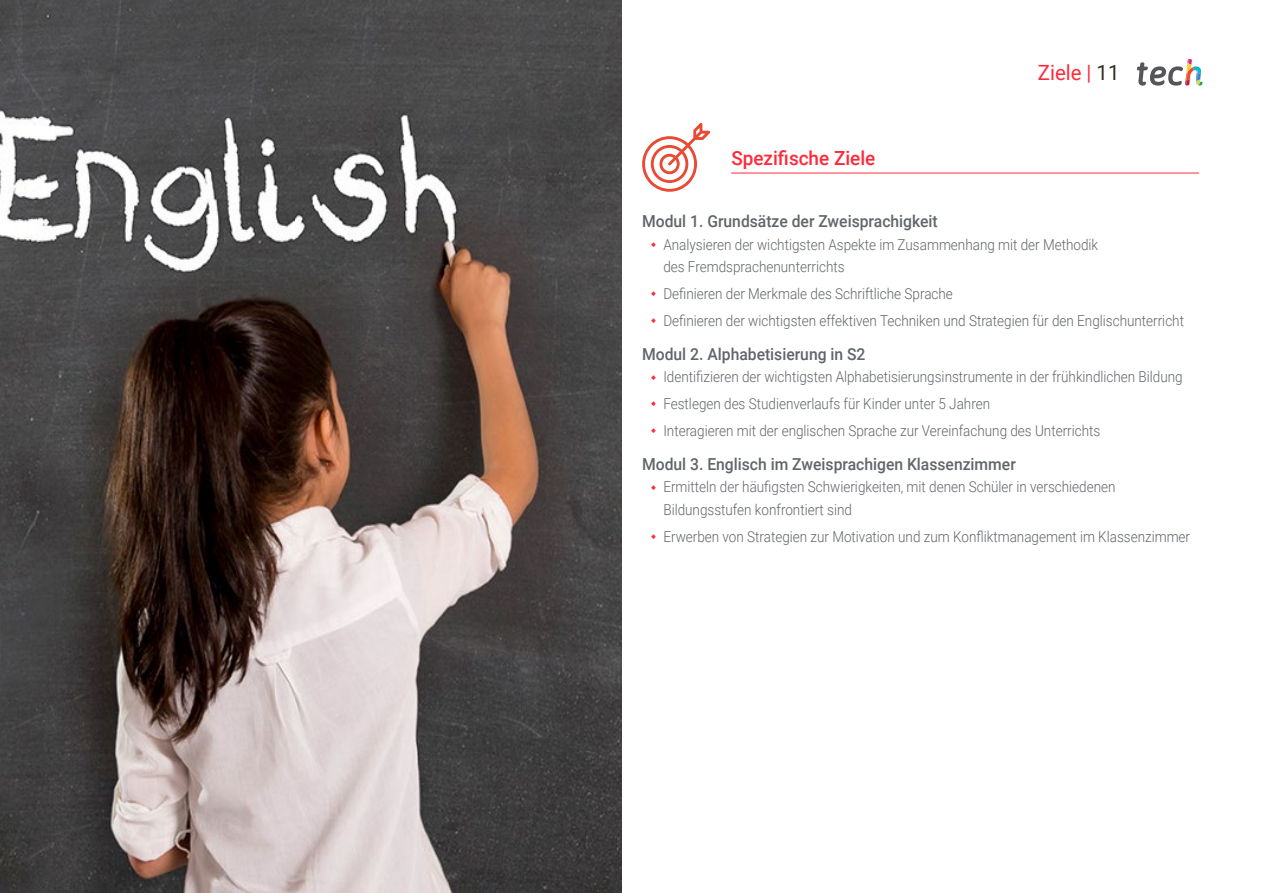
<style>
.page{position:relative;width:1263px;height:893px;background:#fff}
.page>*{position:absolute;margin:0;border:0;box-sizing:border-box;transform-origin:0 0}
.t1{font:21px "Roboto";color:#ff293a}
.t2{font:500 19.5px "Roboto";color:#ff293a}
.t3{font:500 16.5px "Roboto";color:#61646a;scale:.95 1}
.t4{font:300 15px/26.7px "Roboto";color:#61646a;scale:.9 1}
.s1{color:#fc2a3b}
.s2{color:#312e20}
</style>
<div class="page">
<svg style="left:1137px;top:59px;width:65px;height:27px"></svg>
<hr style="left:731px;top:173px;width:468px;height:1px;background:#ff293a">
<svg style="left:642px;top:123px;width:68px;height:69px"></svg>
<img style="left:0;top:0;width:622px;height:893px">
<h2 class="t2" style="left:731px;top:144px;width:145px">Spezifische Ziele</h2>
<h1 class="t1" style="left:1038px;top:57px;width:83px">Ziele <span class="s1">|</span> <span class="s2">11</span></h1>
<p class="t3" style="left:642px;top:210px;width:313px">Modul 1. Grundsätze der Zweisprachigkeit</p>
<p class="t4" style="left:663px;top:233px;width:485px;line-height:22.5px">Analysieren der wichtigsten Aspekte im Zusammenhang mit der Methodik des Fremdsprachenunterrichts</p>
<p class="t4" style="left:663px;top:280px;width:580px">Definieren der Merkmale des Schriftliche Sprache<br>Definieren der wichtigsten effektiven Techniken und Strategien für den Englischunterricht</p>
<p class="t3" style="left:642px;top:343px;width:237px">Modul 2. Alphabetisierung in S2</p>
<p class="t4" style="left:663px;top:363px;width:579px">Identifizieren der wichtigsten Alphabetisierungsinstrumente in der frühkindlichen Bildung<br>Festlegen des Studienverlaufs für Kinder unter 5 Jahren<br>Interagieren mit der englischen Sprache zur Vereinfachung des Unterrichts</p>
<p class="t3" style="left:642px;top:453px;width:395px">Modul 3. Englisch im Zweisprachigen Klassenzimmer</p>
<p class="t4" style="left:663px;top:475px;width:504px;line-height:22.5px">Ermitteln der häufigsten Schwierigkeiten, mit denen Schüler in verschiedenen<br>Bildungsstufen konfrontiert sind</p>
<p class="t4" style="left:663px;top:522px;width:587px">Erwerben von Strategien zur Motivation und zum Konfliktmanagement im Klassenzimmer</p>
</div>
